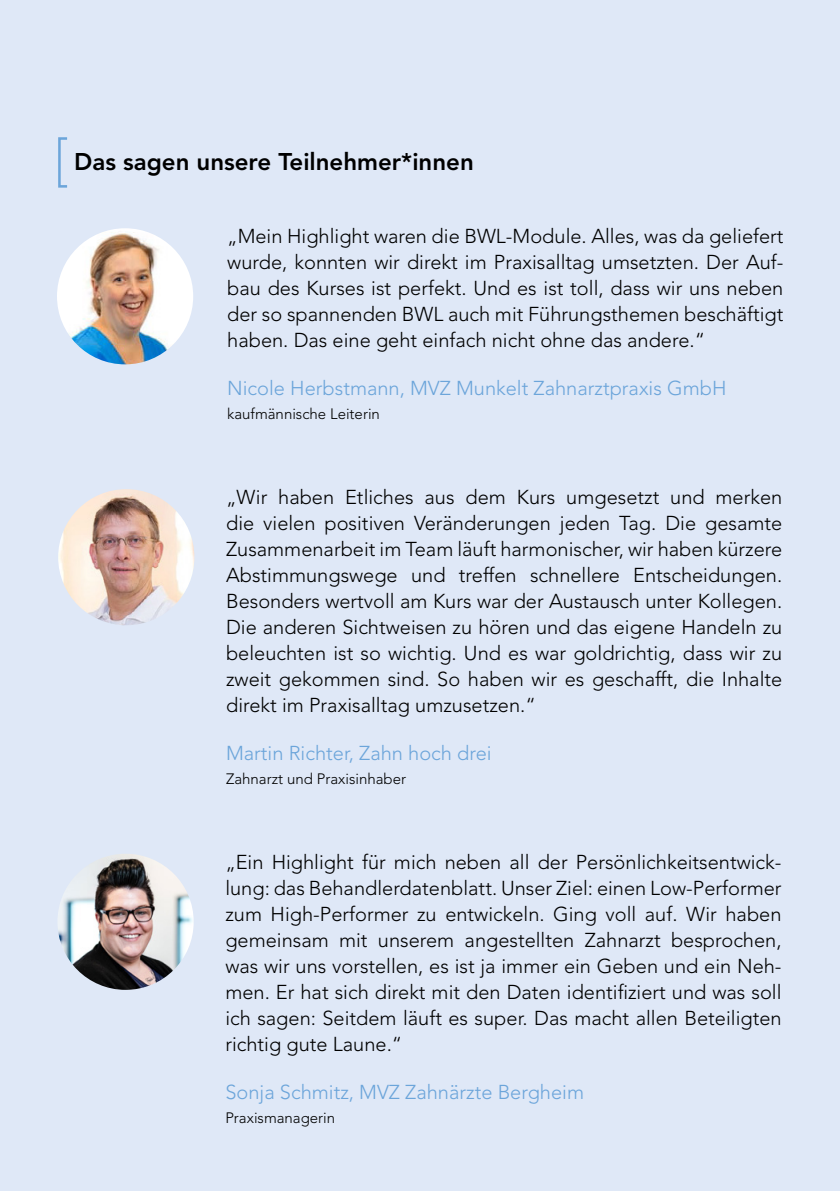
<style>
.page{position:relative;width:840px;height:1191px;background:#fff}
.page>*{position:absolute;margin:0;border:0;box-sizing:border-box;transform-origin:0 0}
.t1{font:800 24px "Avenir LT Pro";color:#000}
.t2{font:300 20px/26px "Avenir LT Pro";color:#000;text-align:justify}
.t3{font:300 20px "Avenir LT Pro";color:#6ca5da}
.t4{font:300 15px "Avenir LT Pro";color:#000}
</style>
<div class="page">
<div style="left:0;top:0;width:839px;height:1191px;background:#dfe8f7"></div>
<div style="left:58px;top:137px;width:10px;height:51px;border:3px solid #6ca5da"></div>
<img style="left:58px;top:489px;width:136px;height:136px;border-radius:68px">
<img style="left:57px;top:228px;width:136px;height:136px;border-radius:68px">
<img style="left:57px;top:853px;width:136px;height:136px;border-radius:68px">
<p class="t1" style="left:74px;top:148px;width:401px">Das sagen unsere Teilnehmer*innen</p>
<p class="t2" style="left:227px;top:223px;width:557px">„Mein Highlight waren die BWL-Module. Alles, was da geliefert wurde, konnten wir direkt im Praxisalltag umsetzten. Der Auf&shy;bau des Kurses ist perfekt. Und es ist toll, dass wir uns neben der so spannenden BWL auch mit Führungsthemen beschäftigt haben. Das eine geht einfach nicht ohne das andere.“</p>
<p class="t3" style="left:227px;top:377px;width:500px">Nicole Herbstmann, MVZ Munkelt Zahnarztpraxis GmbH</p>
<p class="t4" style="left:227px;top:405px;width:154px">kaufmännische Leiterin</p>
<p class="t2" style="left:226px;top:484px;width:557px">„Wir haben Etliches aus dem Kurs umgesetzt und merken die vielen positiven Veränderungen jeden Tag. Die gesamte Zusammenarbeit im Team läuft harmonischer, wir haben kürzere Abstimmungswege und treffen schnellere Entscheidungen.<br>Besonders wertvoll am Kurs war der Austausch unter Kollegen.<br>Die anderen Sichtweisen zu hören und das eigene Handeln zu beleuchten ist so wichtig. Und es war goldrichtig, dass wir zu zweit gekommen sind. So haben wir es geschafft, die Inhalte direkt im Praxisalltag umzusetzen.“</p>
<p class="t3" style="left:226px;top:741px;width:267px">Martin Richter, Zahn hoch drei</p>
<p class="t4" style="left:226px;top:770px;width:181px">Zahnarzt und Praxisinhaber</p>
<p class="t2" style="left:225px;top:849px;width:557px">„Ein Highlight für mich neben all der Persönlichkeitsentwick&shy;lung: das Behandlerdatenblatt. Unser Ziel: einen Low--Performer zum High-Performer zu entwickeln. Ging voll auf. Wir haben gemeinsam mit unserem angestellten Zahnarzt besprochen, was wir uns vorstellen, es ist ja immer ein Geben und ein Neh&shy;men. Er hat sich direkt mit den Daten identifiziert und was soll ich sagen: Seitdem läuft es super. Das macht allen Beteiligten richtig gute Laune.“</p>
<p class="t3" style="left:225px;top:1080px;width:360px">Sonja Schmitz, MVZ Zahnärzte Bergheim</p>
<p class="t4" style="left:225px;top:1108px;width:111px">Praxismanagerin</p>
</div>
